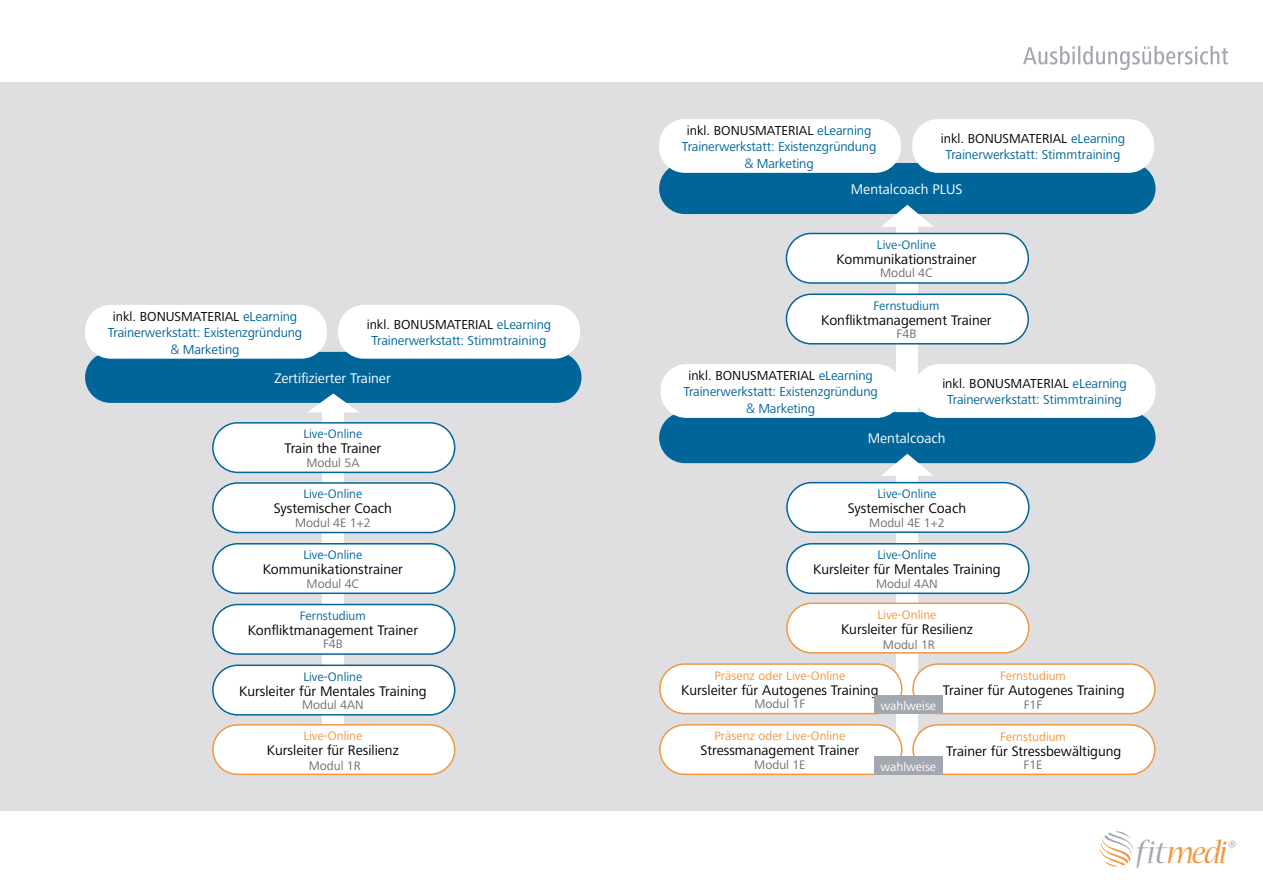
<style>
.page{position:relative;width:1263px;height:893px;background:#fff}
.page>*{position:absolute;margin:0;border:0;box-sizing:border-box;transform-origin:0 0}
.t1{font:italic 35.4px "Nueva Std";letter-spacing:-.05em;color:#a3a7af}
.t2{font:14.4px "Frutiger Next LT";color:#000}
.t3{font:14.4px "Frutiger Next LT";color:#fff}
.t4{font:13.5px/16.5px "Frutiger Next LT";letter-spacing:-.01em;color:#00669a;text-align:center}
.t5{font:12.75px "Frutiger Next LT";color:#00669a}
.t6{font:12.75px "Frutiger Next LT";color:#6e6e6e}
.t7{font:12.75px "Frutiger Next LT";color:#f19740}
.t8{font:12.75px "Frutiger Next LT";color:#fff}
.s1{color:#000}
.s2{font-family:"Frutiger";font-weight:300}
.s3{color:#f19740}
</style>
<div class="page">
<div style="left:0;top:82px;width:1263px;height:729px;background:#dfdfe2"></div>
<svg style="left:1023px;top:46px;width:205px;height:24px"></svg>
<svg style="left:1099px;top:831px;width:34px;height:36px"></svg>
<div style="left:897px;top:224px;width:21px;height:204px;background:#fff"></div>
<div style="left:85px;top:352px;width:496px;height:51px;background:#00669a;border-radius:26px"></div>
<div style="left:323px;top:411px;width:21px;height:357px;background:#fff"></div>
<svg style="left:307px;top:393px;width:53px;height:19px"></svg>
<div style="left:213px;top:483px;width:242px;height:49px;background:#fff;border-radius:25px"></div>
<div style="left:212px;top:482px;width:243px;height:51px;border:2px solid #00669a;border-radius:25px"></div>
<div style="left:213px;top:544px;width:242px;height:49px;background:#fff;border-radius:25px"></div>
<div style="left:212px;top:543px;width:243px;height:51px;border:2px solid #00669a;border-radius:25px"></div>
<div style="left:213px;top:604px;width:242px;height:50px;background:#fff;border-radius:25px"></div>
<div style="left:212px;top:604px;width:243px;height:51px;border:2px solid #00669a;border-radius:25px"></div>
<div style="left:213px;top:665px;width:242px;height:50px;background:#fff;border-radius:25px"></div>
<div style="left:212px;top:664px;width:243px;height:52px;border:2px solid #00669a;border-radius:25px"></div>
<div style="left:213px;top:725px;width:242px;height:49px;background:#fff;border-radius:25px"></div>
<div style="left:212px;top:724px;width:243px;height:51px;border:2px solid #f19740;border-radius:25px"></div>
<div style="left:213px;top:423px;width:242px;height:49px;background:#fff;border-radius:25px"></div>
<div style="left:212px;top:422px;width:243px;height:51px;border:2px solid #00669a;border-radius:25px"></div>
<div style="left:338px;top:305px;width:242px;height:54px;background:#fff;border-radius:26px"></div>
<div style="left:85px;top:305px;width:242px;height:54px;background:#fff;border-radius:26px"></div>
<div style="left:659px;top:412px;width:496px;height:51px;background:#00669a;border-radius:26px"></div>
<div style="left:897px;top:474px;width:21px;height:295px;background:#fff"></div>
<svg style="left:881px;top:454px;width:53px;height:22px"></svg>
<div style="left:660px;top:664px;width:242px;height:50px;background:#fff;border-radius:25px"></div>
<div style="left:659px;top:663px;width:243px;height:51px;border:2px solid #f19740;border-radius:25px"></div>
<div style="left:913px;top:664px;width:242px;height:50px;background:#fff;border-radius:25px"></div>
<div style="left:912px;top:663px;width:243px;height:51px;border:2px solid #f19740;border-radius:25px"></div>
<div style="left:874px;top:696px;width:68px;height:18px;background:#a3a7af"></div>
<div style="left:660px;top:725px;width:242px;height:49px;background:#fff;border-radius:25px"></div>
<div style="left:659px;top:724px;width:243px;height:51px;border:2px solid #f19740;border-radius:25px"></div>
<div style="left:913px;top:725px;width:242px;height:49px;background:#fff;border-radius:25px"></div>
<div style="left:912px;top:724px;width:243px;height:51px;border:2px solid #f19740;border-radius:25px"></div>
<div style="left:874px;top:757px;width:68px;height:18px;background:#a3a7af"></div>
<div style="left:787px;top:483px;width:242px;height:49px;background:#fff;border-radius:25px"></div>
<div style="left:786px;top:482px;width:243px;height:51px;border:2px solid #00669a;border-radius:25px"></div>
<div style="left:787px;top:544px;width:242px;height:49px;background:#fff;border-radius:25px"></div>
<div style="left:786px;top:543px;width:243px;height:51px;border:2px solid #00669a;border-radius:25px"></div>
<div style="left:787px;top:603px;width:242px;height:50px;background:#fff;border-radius:25px"></div>
<div style="left:786px;top:602px;width:243px;height:52px;border:2px solid #f19740;border-radius:25px"></div>
<div style="left:914px;top:364px;width:241px;height:54px;background:#fff;border-radius:26px"></div>
<div style="left:661px;top:364px;width:241px;height:54px;background:#fff;border-radius:26px"></div>
<div style="left:659px;top:163px;width:496px;height:51px;background:#00669a;border-radius:26px"></div>
<svg style="left:881px;top:205px;width:52px;height:22px"></svg>
<div style="left:912px;top:119px;width:242px;height:54px;background:#fff;border-radius:26px"></div>
<div style="left:659px;top:119px;width:242px;height:54px;background:#fff;border-radius:26px"></div>
<div style="left:786px;top:233px;width:242px;height:50px;background:#fff;border-radius:25px"></div>
<div style="left:786px;top:233px;width:243px;height:51px;border:2px solid #00669a;border-radius:25px"></div>
<div style="left:786px;top:294px;width:242px;height:50px;background:#fff;border-radius:25px"></div>
<div style="left:786px;top:293px;width:243px;height:52px;border:2px solid #00669a;border-radius:25px"></div>
<p class="t4" style="left:108px;top:308px;width:196px"><span class="s1">inkl. BONUSMATERIAL</span> eLearning<br>Trainerwerkstatt: Existenzgründung <span class="s2">&amp;</span> Marketing</p>
<p class="t4" style="left:367px;top:316px;width:186px"><span class="s1">inkl. BONUSMATERIAL</span> eLearning<br>Trainerwerkstatt: Stimmtraining</p>
<p class="t3" style="left:274px;top:370px;width:118px">Zertifizierter Trainer</p>
<p class="t5" style="left:303px;top:427px;width:61px">Live-Online</p>
<p class="t2" style="left:284px;top:440px;width:98px">Train the Trainer</p>
<p class="t6" style="left:306px;top:455px;width:55px">Modul 5A</p>
<p class="t5" style="left:303px;top:487px;width:61px">Live-Online</p>
<p class="t2" style="left:274px;top:501px;width:120px">Systemischer Coach</p>
<p class="t6" style="left:295px;top:516px;width:77px">Modul 4E 1+2</p>
<p class="t5" style="left:303px;top:548px;width:61px">Live-Online</p>
<p class="t2" style="left:263px;top:561px;width:142px">Kommunikationstrainer</p>
<p class="t6" style="left:307px;top:576px;width:54px">Modul 4C</p>
<p class="t5" style="left:300px;top:609px;width:67px">Fernstudium</p>
<p class="t2" style="left:248px;top:622px;width:172px">Konfliktmanagement Trainer</p>
<p class="t6" style="left:323px;top:637px;width:21px">F4B</p>
<p class="t5" style="left:303px;top:669px;width:61px">Live-Online</p>
<p class="t2" style="left:239px;top:683px;width:189px">Kursleiter für Mentales Training</p>
<p class="t6" style="left:302px;top:698px;width:63px">Modul 4AN</p>
<p class="t7" style="left:303px;top:729px;width:61px">Live-Online</p>
<p class="t2" style="left:267px;top:742px;width:133px">Kursleiter für Resilienz</p>
<p class="t6" style="left:309px;top:759px;width:53px">Modul 1R</p>
<p class="t4" style="left:682px;top:122px;width:196px"><span class="s1">inkl. BONUSMATERIAL</span> eLearning<br>Trainerwerkstatt: Existenzgründung <span class="s2">&amp;</span> Marketing</p>
<p class="t4" style="left:941px;top:130px;width:186px"><span class="s1">inkl. BONUSMATERIAL</span> eLearning<br>Trainerwerkstatt: Stimmtraining</p>
<p class="t3" style="left:851px;top:181px;width:113px">Mentalcoach PLUS</p>
<p class="t5" style="left:877px;top:238px;width:61px">Live-Online</p>
<p class="t2" style="left:836px;top:251px;width:142px">Kommunikationstrainer</p>
<p class="t6" style="left:880px;top:266px;width:54px">Modul 4C</p>
<p class="t5" style="left:873px;top:298px;width:67px">Fernstudium</p>
<p class="t2" style="left:821px;top:312px;width:172px">Konfliktmanagement Trainer</p>
<p class="t6" style="left:897px;top:327px;width:21px">F4B</p>
<p class="t4" style="left:683px;top:367px;width:196px"><span class="s1">inkl. BONUSMATERIAL</span> eLearning<br>Trainerwerkstatt: Existenzgründung <span class="s2">&amp;</span> Marketing</p>
<p class="t4" style="left:942px;top:375px;width:186px"><span class="s1">inkl. BONUSMATERIAL</span> eLearning<br>Trainerwerkstatt: Stimmtraining</p>
<p class="t3" style="left:868px;top:430px;width:79px">Mentalcoach</p>
<p class="t5" style="left:877px;top:487px;width:61px">Live-Online</p>
<p class="t2" style="left:848px;top:500px;width:120px">Systemischer Coach</p>
<p class="t6" style="left:869px;top:515px;width:77px">Modul 4E 1+2</p>
<p class="t5" style="left:877px;top:548px;width:61px">Live-Online</p>
<p class="t2" style="left:813px;top:561px;width:189px">Kursleiter für Mentales Training</p>
<p class="t6" style="left:876px;top:576px;width:63px">Modul 4AN</p>
<p class="t7" style="left:877px;top:607px;width:61px">Live-Online</p>
<p class="t2" style="left:841px;top:621px;width:133px">Kursleiter für Resilienz</p>
<p class="t6" style="left:883px;top:637px;width:53px">Modul 1R</p>
<p class="t7" style="left:714px;top:668px;width:132px">Präsenz oder Live-Online</p>
<p class="t2" style="left:681px;top:682px;width:199px">Kursleiter für Autogenes Training</p>
<p class="t6" style="left:754px;top:697px;width:52px">Modul 1F</p>
<p class="t7" style="left:1000px;top:669px;width:67px">Fernstudium</p>
<p class="t2" style="left:943px;top:682px;width:183px">Trainer für Autogenes Training</p>
<p class="t8" style="left:880px;top:698px;width:57px">wahlweise</p>
<p class="t6" style="left:1024px;top:697px;width:20px">F1F</p>
<p class="t7" style="left:714px;top:729px;width:132px">Präsenz oder Live-Online</p>
<p class="t2" style="left:701px;top:742px;width:160px">Stressmanagement Trainer</p>
<p class="t6" style="left:754px;top:757px;width:53px">Modul 1E</p>
<p class="t7" style="left:1000px;top:730px;width:67px">Fernstudium</p>
<p class="t2" style="left:946px;top:743px;width:176px">Trainer für Stressbewältigung</p>
<p class="t8" style="left:880px;top:759px;width:57px">wahlweise</p>
<p class="t6" style="left:1023px;top:758px;width:20px">F1E</p>
<h1 class="t1" style="left:1136px;top:836px;width:100px">f it<span class="s3">medi</span> ®</h1>
</div>
